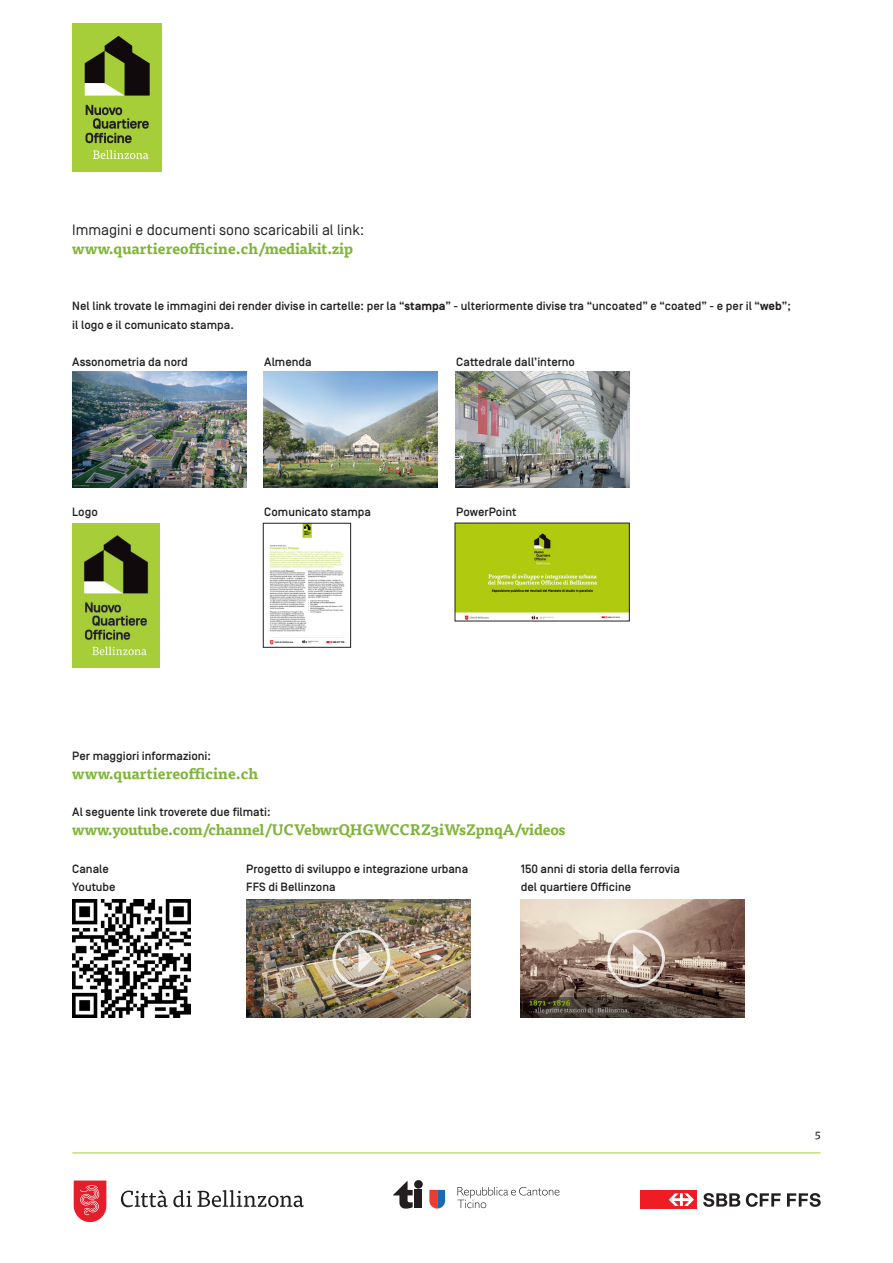
<style>
.page{position:relative;width:893px;height:1263px;background:#fff}
.page>*{position:absolute;margin:0;border:0;box-sizing:border-box;transform-origin:0 0}
.t1{font:700 15px "Tisa OT";color:#7fb438}
.t2{font:700 15px "Tisa OT";letter-spacing:-.02em;color:#7fb438}
.t3{font:15px "Simplon Norm";color:#231f20}
.t4{font:500 12px/18.8px "Simplon Norm";color:#231f20}
.t5{font:12px "Tisa OT";color:#231f20}
.s1{font-weight:700}
</style>
<div class="page">
<svg style="left:121px;top:1190px;width:183px;height:17px"></svg>
<svg style="left:74px;top:1180px;width:32px;height:42px"></svg>
<svg style="left:703px;top:1193px;width:37px;height:14px"></svg>
<svg style="left:746px;top:1193px;width:35px;height:14px"></svg>
<svg style="left:787px;top:1193px;width:34px;height:14px"></svg>
<div style="left:640px;top:1190px;width:57px;height:19px;background:#ee1d23"></div>
<svg style="left:669px;top:1193px;width:25px;height:13px"></svg>
<hr style="left:72px;top:1152px;width:749px;height:1px;background:#a6ce39">
<div style="left:415px;top:1190px;width:7px;height:18px;background:#231f20"></div>
<div style="left:414px;top:1180px;width:9px;height:8px;background:#231f20;border-radius:50%"></div>
<svg style="left:393px;top:1181px;width:26px;height:27px"></svg>
<svg style="left:429px;top:1190px;width:16px;height:18px"></svg>
<svg style="left:457px;top:1187px;width:102px;height:21px"></svg>
<div style="left:72px;top:23px;width:90px;height:149px;background:#a6ce39"></div>
<svg style="left:85px;top:36px;width:65px;height:60px"></svg>
<svg style="left:86px;top:105px;width:63px;height:38px"></svg>
<svg style="left:93px;top:150px;width:56px;height:9px"></svg>
<img style="left:72px;top:372px;width:175px;height:116px">
<img style="left:264px;top:372px;width:174px;height:116px">
<img style="left:455px;top:372px;width:174px;height:116px">
<img style="left:247px;top:899px;width:223px;height:118px">
<img style="left:520px;top:899px;width:224px;height:118px">
<img style="left:72px;top:523px;width:87px;height:144px">
<svg style="left:358px;top:944px;width:15px;height:29px"></svg>
<div style="left:333px;top:929px;width:57px;height:58px;border:3px solid #fff;border-radius:50%"></div>
<svg style="left:633px;top:944px;width:14px;height:29px"></svg>
<div style="left:607px;top:929px;width:58px;height:58px;border:3px solid #fff;border-radius:50%"></div>
<img style="left:269px;top:525px;width:76px;height:120px">
<div style="left:263px;top:523px;width:88px;height:124px;border:1px solid #231f20"></div>
<img style="left:457px;top:525px;width:170px;height:94px">
<img style="left:72px;top:899px;width:118px;height:118px">
<p class="t3" style="left:72px;top:222px;width:293px">Immagini e documenti sono scaricabili al link:</p>
<p class="t1" style="left:72px;top:239px;width:282px">www.quartiereofficine.ch/mediakit.zip</p>
<p class="t4" style="left:72px;top:297px;width:720px">Nel link trovate le immagini dei render divise in cartelle: per la “<span class="s1">stampa</span>” - ulteriormente divise tra “uncoated” e “coated” - e per il “<span class="s1">web</span>”; il logo e il comunicato stampa.</p>
<p class="t4" style="left:72px;top:353px;width:117px">Assonometria da nord</p>
<p class="t4" style="left:264px;top:353px;width:49px">Almenda</p>
<p class="t4" style="left:456px;top:353px;width:120px">Cattedrale dall’interno</p>
<p class="t4" style="left:72px;top:503px;width:27px">Logo</p>
<p class="t4" style="left:264px;top:503px;width:108px">Comunicato stampa</p>
<p class="t4" style="left:456px;top:503px;width:62px">PowerPoint</p>
<p class="t4" style="left:72px;top:747px;width:140px">Per maggiori informazioni:</p>
<p class="t1" style="left:72px;top:764px;width:187px">www.quartiereofficine.ch</p>
<p class="t4" style="left:72px;top:803px;width:200px">Al seguente link troverete due filmati:</p>
<p class="t2" style="left:72px;top:820px;width:495px">www.youtube.com/channel/UCVebwrQHGWCCRZ3iWsZpnqA/videos</p>
<p class="t4" style="left:72px;top:860px;width:38px">Canale</p>
<p class="t4" style="left:246px;top:860px;width:223px">Progetto di sviluppo e integrazione urbana</p>
<p class="t4" style="left:521px;top:860px;width:161px">150 anni di storia della ferrovia</p>
<p class="t4" style="left:72px;top:878px;width:45px">Youtube</p>
<p class="t4" style="left:246px;top:878px;width:91px">FFS di Bellinzona</p>
<p class="t4" style="left:521px;top:878px;width:112px">del quartiere Officine</p>
<p class="t5" style="left:815px;top:1127px;width:7px">5</p>
</div>
